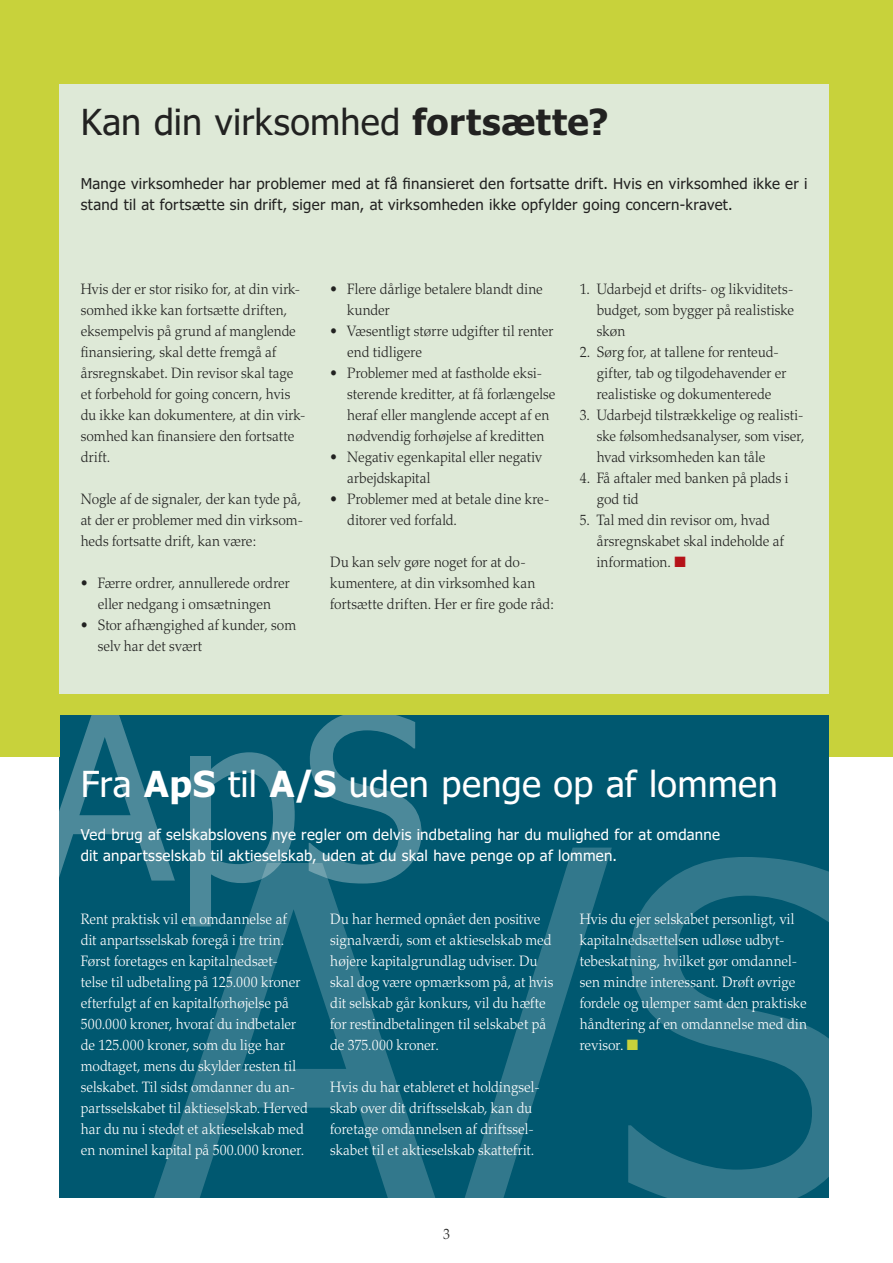
<style>
.page{position:relative;width:893px;height:1263px;background:#fff}
.page>*{position:absolute;margin:0;border:0;box-sizing:border-box;transform-origin:0 0}
.t1{font:466.65px "Tahoma";color:#fff}
.t2{font:228.6px "Tahoma";color:#fff}
.t3{font:36px "Tahoma";letter-spacing:.005em;color:#fff}
.t4{font:36px "Tahoma";letter-spacing:.01em;color:#222221}
.t5{font:300 15px/21px "Palatino";color:#222221;scale:.93 1}
.t6{font:300 15px/21px "Palatino";color:#fff;scale:.93 1}
.t7{font:15px/21px "Tahoma";letter-spacing:.02em;color:#222221}
.t8{font:15px/21px "Tahoma";letter-spacing:.02em;color:#fff}
.s1{font-weight:700}
.s2{color:#b51218}
.s3{color:#c8d23b}
</style>
<div class="page">
<div style="left:60px;top:714px;width:769px;height:483px;background:#005870"></div>
<div style="left:0;top:0;width:893px;height:714px;background:#c8d23b"></div>
<div style="left:0;top:630px;width:60px;height:126px;background:#c8d23b"></div>
<div style="left:829px;top:630px;width:64px;height:126px;background:#c8d23b"></div>
<div style="left:60px;top:84px;width:769px;height:609px;background:#dee9d7"></div>
<h3 class="t4" style="left:81px;top:98px;width:529px">Kan din virksomhed <span class="s1">fortsætte?</span></h3>
<p class="t7" style="left:81px;top:172px;width:728px">Mange virksomheder har problemer med at få finansieret den fortsatte drift. Hvis en virksomhed ikke er i stand til at fortsætte sin drift, siger man, at virksomheden ikke opfylder going concern-kravet.</p>
<p class="t5" style="left:81px;top:279px;width:243px">Hvis der er stor risiko for, at din virk&shy;somhed ikke kan fortsætte driften, eksempelvis på grund af manglende finansiering, skal dette fremgå af årsregnskabet. Din revisor skal tage et forbehold for going concern, hvis du ikke kan dokumentere, at din virk&shy;somhed kan finansiere den fortsatte drift.</p>
<p class="t5" style="left:81px;top:489px;width:241px">Nogle af de signaler, der kan tyde på, at der er problemer med din virksom&shy;heds fortsatte drift, kan være:</p>
<p class="t5" style="left:81px;top:573px;width:226px;text-align:center">• Færre ordrer, annullerede ordrer eller nedgang i omsætningen</p>
<p class="t5" style="left:98px;top:615px;width:215px;text-indent:-17px">• Stor afhængighed af kunder, som selv har det svært</p>
<p class="t5" style="left:347px;top:279px;width:212px;text-indent:-17px">• Flere dårlige betalere blandt dine kunder</p>
<p class="t5" style="left:347px;top:321px;width:223px;text-indent:-17px">• Væsentligt større udgifter til renter end tidligere</p>
<p class="t5" style="left:347px;top:363px;width:225px;text-indent:-17px">• Problemer med at fastholde eksi&shy;sterende kreditter, at få forlængelse heraf eller manglende accept af en nødvendig forhøjelse af kreditten</p>
<p class="t5" style="left:347px;top:447px;width:211px;text-indent:-17px">• Negativ egenkapital eller negativ arbejdskapital</p>
<p class="t5" style="left:347px;top:489px;width:219px;text-indent:-17px">• Problemer med at betale dine kre&shy;ditorer ved forfald.</p>
<p class="t5" style="left:330px;top:552px;width:242px">Du kan selv gøre noget for at do&shy;kumentere, at din virksomhed kan fortsætte driften. Her er fire gode råd:</p>
<p class="t5" style="left:597px;top:279px;width:214px;text-align:justify;text-indent:-17px">1. Udarbejd et drifts- og likviditets&shy;budget, som bygger på realistiske skøn</p>
<p class="t5" style="left:597px;top:342px;width:205px;text-indent:-17px">2. Sørg for, at tallene for renteud&shy;gifter, tab og tilgodehavender er realistiske og dokumenterede</p>
<p class="t5" style="left:597px;top:405px;width:225px;text-align:justify;text-indent:-17px">3. Udarbejd tilstrækkelige og realisti&shy;ske følsomhedsanalyser, som viser, hvad virksomheden kan tåle</p>
<p class="t5" style="left:597px;top:468px;width:208px;text-indent:-17px">4. Få aftaler med banken på plads i god tid</p>
<p class="t5" style="left:597px;top:510px;width:203px;text-indent:-17px">5. Tal med din revisor om, hvad årsregnskabet skal indeholde af information. <span class="s2">■</span></p>
<h2 class="t2" style="left:37px;top:644px;width:392px">ApS</h2>
<h3 class="t3" style="left:81px;top:759px;width:698px">Fra <span class="s1">ApS</span> til <span class="s1">A/S</span> uden penge op af lommen</h3>
<p class="t8" style="left:81px;top:823px;width:641px">Ved brug af selskabslovens nye regler om delvis indbetaling har du mulighed for at omdanne dit anpartsselskab til aktieselskab, uden at du skal have penge op af lommen.</p>
<h1 class="t1" style="left:155px;top:720px;width:717px">A/S</h1>
<p class="t6" style="left:580px;top:909px;width:246px">Hvis du ejer selskabet personligt, vil kapitalnedsættelsen udløse udbyt&shy;tebeskatning, hvilket gør omdannel&shy;sen mindre interessant. Drøft øvrige fordele og ulemper samt den praktiske håndtering af en omdannelse med din revisor. <span class="s3">■</span></p>
<p class="t6" style="left:81px;top:909px;width:246px">Rent praktisk vil en omdannelse af<br>dit anpartsselskab foregå i tre trin.<br>Først foretages en kapitalnedsæt&shy;telse til udbetaling på 125.000 kroner efterfulgt af en kapitalforhøjelse på 500.000 kroner, hvoraf du indbetaler de 125.000 kroner, som du lige har modtaget, mens du skylder resten til selskabet. Til sidst omdanner du an&shy;partsselskabet til aktieselskab. Herved har du nu i stedet et aktieselskab med en nominel kapital på 500.000 kroner.</p>
<p class="t6" style="left:330px;top:909px;width:241px">Du har hermed opnået den positive signalværdi, som et aktieselskab med højere kapitalgrundlag udviser. Du skal dog være opmærksom på, at hvis dit selskab går konkurs, vil du hæfte for restindbetalingen til selskabet på de 375.000 kroner.</p>
<p class="t6" style="left:330px;top:1077px;width:227px">Hvis du har etableret et holdingsel&shy;skab over dit driftsselskab, kan du foretage omdannelsen af driftssel&shy;skabet til et aktieselskab skattefrit.</p>
<p class="t5" style="left:443px;top:1224px;width:9px">3</p>
</div>
